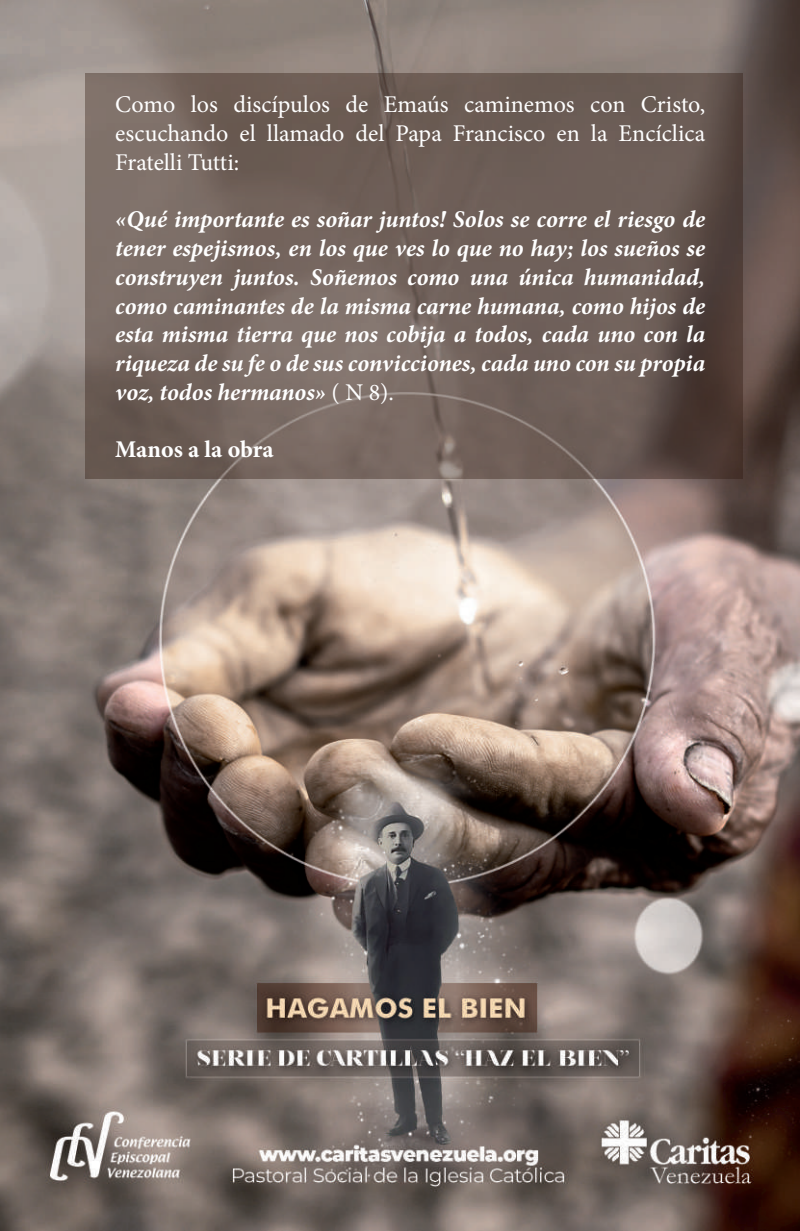
<style>
.page{position:relative;width:800px;height:1231px;background:#fff}
.page>*{position:absolute;margin:0;border:0;box-sizing:border-box;transform-origin:0 0}
.t1{font:italic 700 24px/28.8px "Minion Pro";letter-spacing:-.005em;color:#fff;text-align:justify}
.t2{font:24px/28.8px "Minion Pro";color:#fff;text-align:justify}
.t3{font:700 24px "Minion Pro";color:#fff}
.s1{font-weight:400;font-style:normal}
</style>
<div class="page">
<img style="left:0;top:0;width:799px;height:1230px">
<svg style="left:85px;top:73px;width:657px;height:406px;background:#6f6059"></svg>
<p class="t2" style="left:115px;top:90px;width:591px">Como los discípulos de Emaús caminemos con Cristo, escuchando el llamado del Papa Francisco en la Encíclica Fratelli Tutti:</p>
<p class="t1" style="left:115px;top:204px;width:591px">«Qué importante es soñar juntos! Solos se corre el riesgo de tener espejismos, en los que ves lo que no hay; los sueños se construyen juntos. Soñemos como una única humanidad, como caminantes de la misma carne humana, como hijos de esta misma tierra que nos cobija a todos, cada uno con la riqueza de su fe o de sus convicciones, cada uno con su propia voz, todos hermanos» <span class="s1">( N 8).</span></p>
<p class="t3" style="left:115px;top:435px;width:160px">Manos a la obra</p>
</div>
